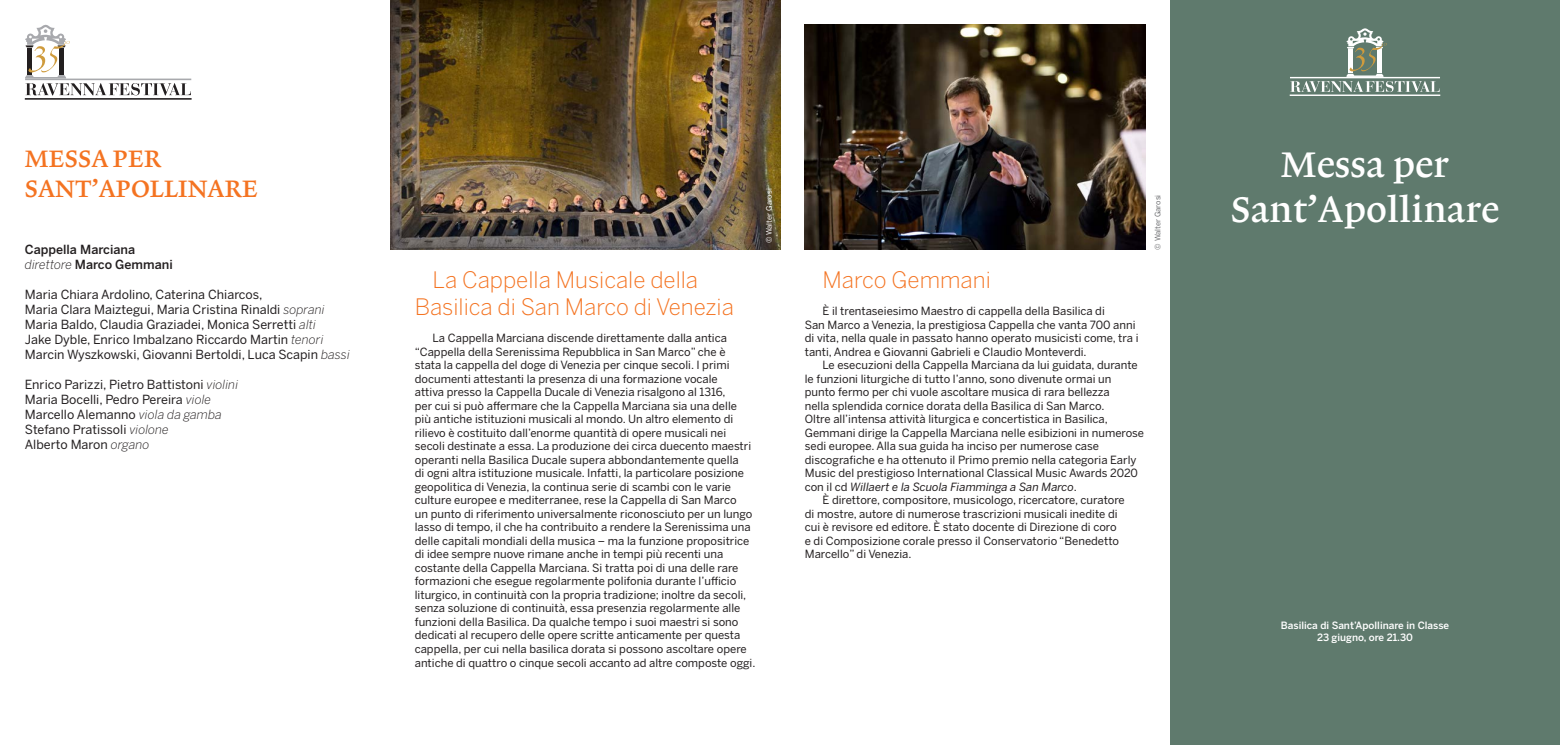
<style>
.page{position:relative;width:1560px;height:745px;background:#fff}
.page>*{position:absolute;margin:0;border:0;box-sizing:border-box;transform-origin:0 0}
.t1{font:37.5px/45px "Lexicon No 1 Roman B";color:#fff;text-align:center}
.t2{font:25px/30px "Lexicon No 1 Roman B";color:#f47321}
.t3{font:300 22.5px/27px "Benton Sans";color:#f47321}
.t4{font:12.5px/15px "Benton Sans";color:#231f20}
.t5{font:500 12.5px/15px "Benton Sans";color:#231f20}
.t6{font:11.25px/13.5px "Benton Sans";color:#231f20}
.t7{font:italic 11.25px "Benton Sans";color:#231f20}
.t8{font:500 10px/12px "Benton Sans";color:#fff;text-align:center}
.t9{font:7.5px "Benton Sans";color:#6c6d70}
.t10{font:7.5px "Benton Sans";color:#fff}
.s1{font-weight:300;font-style:italic}
.s2{font-style:normal}
</style>
<div class="page">
<div style="left:1169px;top:0;width:390px;height:744px;background:#5f7a6d"></div>
<svg style="left:1289px;top:28px;width:150px;height:68px"></svg>
<img style="left:390px;top:0;width:390px;height:249px">
<img style="left:804px;top:25px;width:340px;height:224px">
<svg style="left:25px;top:25px;width:166px;height:75px"></svg>
<h2 class="t2" style="left:25px;top:144px;width:235px">MESSA PER<br>SANT’APOLLINARE</h2>
<p class="t5" style="left:25px;top:241px;width:149px">Cappella Marciana <span class="s1">direttore</span> Marco Gemmani</p>
<p class="t4" style="left:25px;top:286px;width:326px">Maria Chiara Ardolino, Caterina Chiarcos,<br>Maria Clara Maiztegui, Maria Cristina Rinaldi <span class="s1">soprani </span>Maria Baldo, Claudia Graziadei, Monica Serretti <span class="s1">alti<br></span>Jake Dyble, Enrico Imbalzano Riccardo Martin <span class="s1">tenori </span>Marcin Wyszkowski, Giovanni Bertoldi, Luca Scapin <span class="s1">bassi</span></p>
<p class="t4" style="left:25px;top:376px;width:215px">Enrico Parizzi, Pietro Battistoni <span class="s1">violini<br></span>Maria Bocelli, Pedro Pereira <span class="s1">viole<br></span>Marcello Alemanno <span class="s1">viola da gamba<br></span>Stefano Pratissoli <span class="s1">violone<br></span>Alberto Maron <span class="s1">organo</span></p>
<h3 class="t3" style="left:415px;top:266px;width:320px;text-indent:18px">La Cappella Musicale della<br>Basilica di San Marco di Venezia</h3>
<p class="t6" style="left:415px;top:331px;width:342px;text-indent:18px">La Cappella Marciana discende direttamente dalla antica “Cappella della Serenissima Repubblica in San Marco” che è<br>stata la cappella del doge di Venezia per cinque secoli. I primi documenti attestanti la presenza di una formazione vocale<br>attiva presso la Cappella Ducale di Venezia risalgono al 1316,<br>per cui si può affermare che la Cappella Marciana sia una delle più antiche istituzioni musicali al mondo. Un altro elemento di rilievo è costituito dall’enorme quantità di opere musicali nei secoli destinate a essa. La produzione dei circa duecento maestri operanti nella Basilica Ducale supera abbondantemente quella<br>di ogni altra istituzione musicale. Infatti, la particolare posizione geopolitica di Venezia, la continua serie di scambi con le varie culture europee e mediterranee, rese la Cappella di San Marco<br>un punto di riferimento universalmente riconosciuto per un lungo lasso di tempo, il che ha contribuito a rendere la Serenissima una delle capitali mondiali della musica – ma la funzione propositrice di idee sempre nuove rimane anche in tempi più recenti una costante della Cappella Marciana. Si tratta poi di una delle rare formazioni che esegue regolarmente polifonia durante l’ufficio liturgico, in continuità con la propria tradizione; inoltre da secoli, senza soluzione di continuità, essa presenzia regolarmente alle funzioni della Basilica. Da qualche tempo i suoi maestri si sono dedicati al recupero delle opere scritte anticamente per questa cappella, per cui nella basilica dorata si possono ascoltare opere antiche di quattro o cinque secoli accanto ad altre composte oggi.</p>
<p class="t10" style="left:764px;top:243px;width:56px;rotate:-90deg">© Walter Garosi</p>
<h3 class="t3" style="left:822px;top:266px;width:170px">Marco Gemmani</h3>
<p class="t6" style="left:804px;top:304px;width:335px;text-indent:18px">È il trentaseiesimo Maestro di cappella della Basilica di<br>San Marco a Venezia, la prestigiosa Cappella che vanta 700 anni di vita, nella quale in passato hanno operato musicisti come, tra i tanti, Andrea e Giovanni Gabrieli e Claudio Monteverdi.</p>
<p class="t6" style="left:822px;top:358px;width:317px">Le esecuzioni della Cappella Marciana da lui guidata, durante</p>
<p class="t6" style="left:804px;top:371px;width:308px">le funzioni liturgiche di tutto l’anno, sono divenute ormai un</p>
<p class="t6" style="left:804px;top:385px;width:306px">punto fermo per chi vuole ascoltare musica di rara bellezza</p>
<p class="t6" style="left:804px;top:398px;width:301px">nella splendida cornice dorata della Basilica di San Marco.</p>
<p class="t6" style="left:804px;top:412px;width:304px">Oltre all’intensa attività liturgica e concertistica in Basilica,</p>
<p class="t6" style="left:804px;top:425px;width:341px">Gemmani dirige la Cappella Marciana nelle esibizioni in numerose</p>
<p class="t6" style="left:804px;top:439px;width:296px">sedi europee. Alla sua guida ha inciso per numerose case</p>
<p class="t6" style="left:804px;top:452px;width:333px">discografiche e ha ottenuto il Primo premio nella categoria Early</p>
<p class="t6" style="left:804px;top:466px;width:335px">Music del prestigioso International Classical Music Awards 2020</p>
<p class="t7" style="left:804px;top:479px;width:273px"><span class="s2">con il cd</span> Willaert e la Scuola Fiamminga a San Marco<span class="s2">.</span></p>
<p class="t6" style="left:822px;top:493px;width:304px">È direttore, compositore, musicologo, ricercatore, curatore</p>
<p class="t6" style="left:804px;top:506px;width:314px">di mostre, autore di numerose trascrizioni musicali inedite di</p>
<p class="t6" style="left:804px;top:520px;width:313px">cui è revisore ed editore. È stato docente di Direzione di coro</p>
<p class="t6" style="left:804px;top:533px;width:316px">e di Composizione corale presso il Conservatorio “Benedetto</p>
<p class="t6" style="left:804px;top:547px;width:108px">Marcello” di Venezia.</p>
<p class="t9" style="left:1153px;top:249px;width:56px;rotate:-90deg">© Walter Garosi</p>
<h1 class="t1" style="left:1230px;top:141px;width:270px">Messa per<br>Sant’Apollinare</h1>
<p class="t8" style="left:1280px;top:618px;width:170px">Basilica di Sant’Apollinare in Classe<br>23 giugno, ore 21.30</p>
</div>
